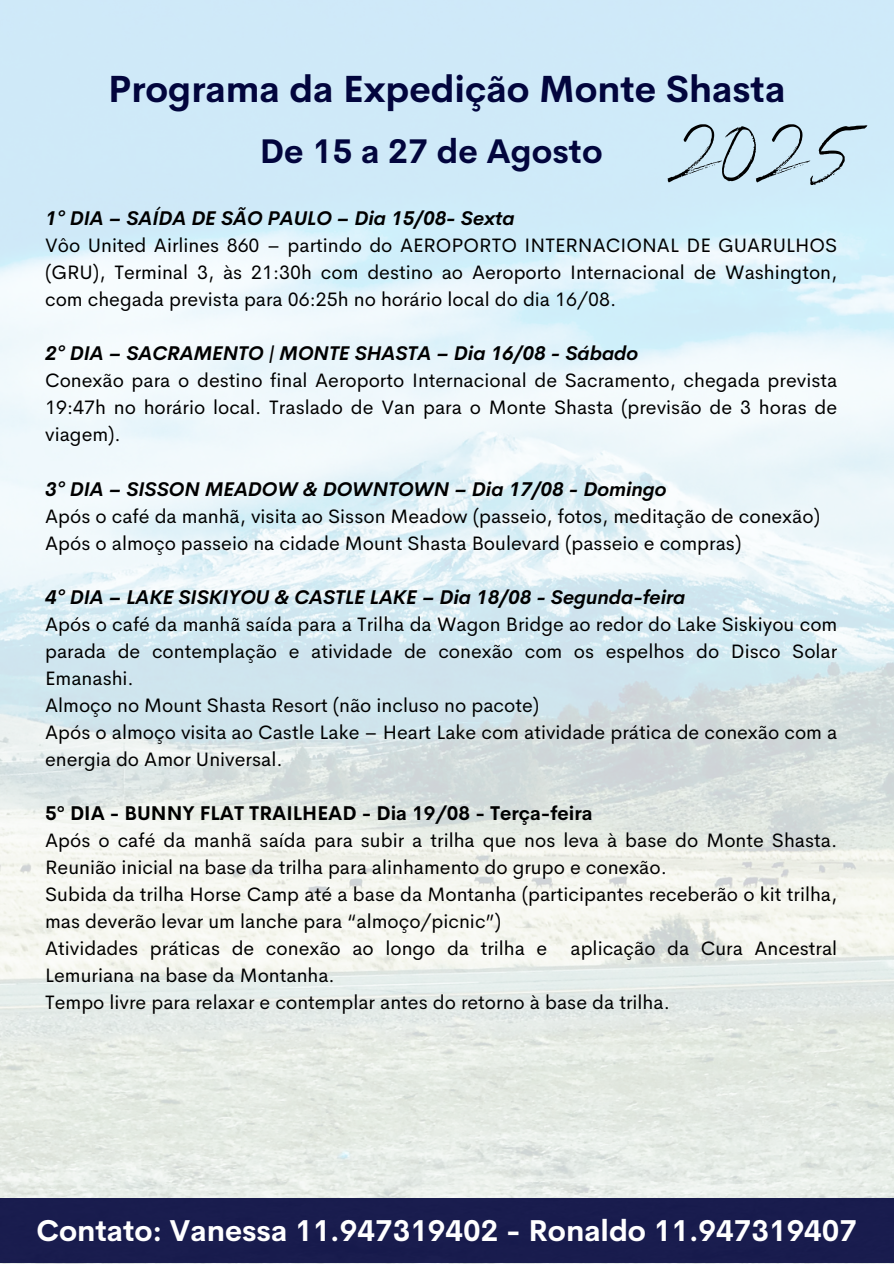
<style>
.page{position:relative;width:894px;height:1264px;background:#fff}
.page>*{position:absolute;margin:0;border:0;box-sizing:border-box;transform-origin:0 0}
.t1{font:77.7px "Benedict";color:#000}
.t2{font:700 37.05px "Cerebri Sans";color:#02053d}
.t3{font:700 33.45px "Cerebri Sans";color:#02053d}
.t4{font:700 29.55px "Cerebri Sans";color:#fff}
.t5{font:19.5px/27px "Cerebri Sans";color:#000}
.t6{font:italic 700 19.5px "Cerebri Sans";color:#000}
.t7{font:700 19.5px "Cerebri Sans";color:#000}
</style>
<div class="page">
<img style="left:0;top:0;width:893px;height:1198px">
<div style="left:0;top:1198px;width:893px;height:65px;background:#191c4e"></div>
<p class="t2" style="left:108px;top:65px;width:678px">Programa da Expedição Monte Shasta</p>
<p class="t1" style="left:667px;top:109px;width:201px">2025</p>
<p class="t3" style="left:260px;top:129px;width:344px">De 15 a 27 de Agosto</p>
<h2 class="t6" style="left:45px;top:206px;width:471px">1º DIA – SAÍDA DE SÃO PAULO – Dia 15/08- Sexta</h2>
<h1 class="t5" style="left:45px;top:232px;width:793px;text-align:justify">Vôo United Airlines 860 – partindo do AEROPORTO INTERNACIONAL DE GUARULHOS (GRU), Terminal 3, às 21:30h com destino ao Aeroporto Internacional de Washington, com chegada prevista para 06:25h no horário local do dia 16/08.</h1>
<h2 class="t6" style="left:45px;top:341px;width:594px">2º DIA – SACRAMENTO | MONTE SHASTA – Dia 16/08 - Sábado</h2>
<p class="t5" style="left:45px;top:367px;width:793px;text-align:justify">Conexão para o destino final Aeroporto Internacional de Sacramento, chegada prevista 19:47h no horário local. Traslado de Van para o Monte Shasta (previsão de 3 horas de viagem).</p>
<p class="t6" style="left:45px;top:476px;width:622px">3º DIA – SISSON MEADOW &amp; DOWNTOWN – Dia 17/08 - Domingo</p>
<p class="t5" style="left:45px;top:502px;width:776px">Após o café da manhã, visita ao Sisson Meadow (passeio, fotos, meditação de conexão)</p>
<p class="t5" style="left:45px;top:529px;width:697px">Após o almoço passeio na cidade Mount Shasta Boulevard (passeio e compras)</p>
<p class="t6" style="left:45px;top:584px;width:641px">4º DIA – LAKE SISKIYOU &amp; CASTLE LAKE – Dia 18/08 - Segunda-feira</p>
<p class="t5" style="left:45px;top:610px;width:793px;text-align:justify">Após o café da manhã saída para a Trilha da Wagon Bridge ao redor do Lake Siskiyou com parada de contemplação e atividade de conexão com os espelhos do Disco Solar Emanashi.</p>
<p class="t5" style="left:45px;top:691px;width:495px">Almoço no Mount Shasta Resort (não incluso no pacote)</p>
<p class="t5" style="left:45px;top:718px;width:793px">Após o almoço visita ao Castle Lake – Heart Lake com atividade prática de conexão com a energia do Amor Universal.</p>
<p class="t7" style="left:45px;top:800px;width:548px">5º DIA - BUNNY FLAT TRAILHEAD - Dia 19/08 - Terça-feira</p>
<p class="t5" style="left:45px;top:826px;width:793px">Após o café da manhã saída para subir a trilha que nos leva à base do Monte Shasta.<br>Reunião inicial na base da trilha para alinhamento do grupo e conexão.</p>
<p class="t5" style="left:45px;top:880px;width:793px">Subida da trilha Horse Camp até a base da Montanha (participantes receberão o kit trilha, mas deverão levar um lanche para “almoço/picnic”)</p>
<p class="t5" style="left:45px;top:934px;width:793px">Atividades práticas de conexão ao longo da trilha e aplicação da Cura Ancestral<br>Lemuriana na base da Montanha.</p>
<p class="t5" style="left:45px;top:988px;width:626px">Tempo livre para relaxar e contemplar antes do retorno à base da trilha.</p>
<h3 class="t4" style="left:36px;top:1211px;width:822px">Contato: Vanessa 11.947319402 - Ronaldo 11.947319407</h3>
</div>
